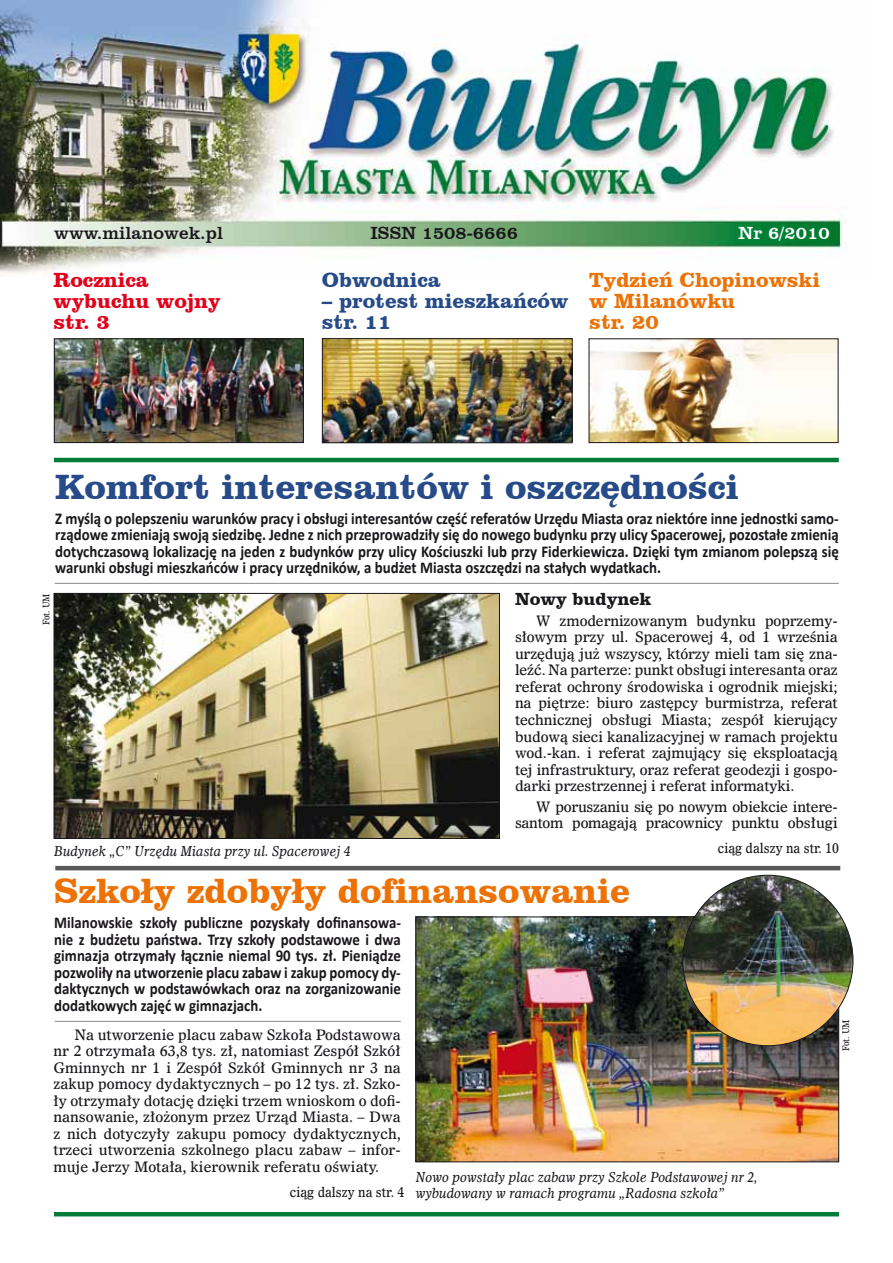
<style>
.page{position:relative;width:893px;height:1263px;background:#fff}
.page>*{position:absolute;margin:0;border:0;box-sizing:border-box;transform-origin:0 0}
.t1{font:700 36px "Clarendon L2";color:#264b88}
.t2{font:700 36px "Clarendon L2";color:#ec7206}
.t3{font:700 21px/21px "Clarendon L2";color:#264b88}
.t4{font:700 21px/21px "Clarendon L2";color:#ec7206}
.t5{font:700 21px/21px "Clarendon L2";color:#e2001a}
.t6{font:18px "Clarendon L2";color:#1a171c}
.t7{font:700 18px "Clarendon L2";color:#1a171c}
.t8{font:18px "Clarendon L2";color:#fff}
.t9{font:700 16.5px/16.5px "Calibri";color:#1a171c;text-align:justify;scale:.9 1}
.t10{font:14.25px/16.5px "Dutch 811 EU";letter-spacing:-.01em;color:#1a171c;text-align:justify}
.t11{font:italic 13.5px/16.2px "Dutch 811 EU";color:#1a171c;scale:.9 1}
.t12{font:13.5px "Dutch 811 EU";color:#1a171c;scale:.9 1}
.t13{font:9px "Dutch 811 EU";color:#1a171c;scale:.9 1}
</style>
<div class="page">
<hr style="left:54px;top:1212px;width:785px;height:4px;background:#007c36">
<img style="left:0;top:0;width:846px;height:275px">
<img style="left:56px;top:341px;width:246px;height:100px">
<div style="left:54px;top:339px;width:250px;height:104px;border:1px solid #1a171c"></div>
<img style="left:591px;top:341px;width:245px;height:100px">
<div style="left:589px;top:339px;width:249px;height:104px;border:1px solid #1a171c"></div>
<img style="left:324px;top:340px;width:246px;height:101px">
<div style="left:322px;top:338px;width:250px;height:105px;border:1px solid #1a171c"></div>
<hr style="left:54px;top:458px;width:785px;height:4px;background:#007c36">
<hr style="left:55px;top:1021px;width:346px;height:1px;background:#87888a">
<hr style="left:55px;top:583px;width:784px;height:1px;background:#87888a">
<hr style="left:55px;top:866px;width:785px;height:4px;background:#58585a">
<img style="left:418px;top:919px;width:419px;height:241px">
<div style="left:416px;top:917px;width:423px;height:245px;border:1px solid #1a171c"></div>
<img style="left:56px;top:595px;width:442px;height:242px">
<div style="left:54px;top:593px;width:446px;height:246px;border:1px solid #1a171c"></div>
<img style="left:683px;top:875px;width:170px;height:171px;border-radius:85px">
<p class="t6" style="left:54px;top:221px;width:171px">www.milanowek.pl</p>
<p class="t6" style="left:370px;top:221px;width:149px">ISSN 1508-6666</p>
<p class="t8" style="left:739px;top:221px;width:92px">Nr 6/2010</p>
<h2 class="t3" style="left:322px;top:268px;width:120px">Obwodnica</h2>
<h2 class="t3" style="left:322px;top:289px;width:248px">– protest mieszkańców str. 11</h2>
<h2 class="t5" style="left:53px;top:268px;width:169px">Rocznica wybuchu wojny str. 3</h2>
<h2 class="t4" style="left:589px;top:268px;width:232px">Tydzień Chopinowski w Milanówku<br>str. 20</h2>
<h1 class="t1" style="left:55px;top:463px;width:685px">Komfort interesantów i oszczędności</h1>
<p class="t9" style="left:55px;top:509px;width:872px">Z myślą o polepszeniu warunków pracy i obsługi interesantów część referatów Urzędu Miasta oraz niektóre inne jednostki samo&shy;rządowe zmieniają swoją siedzibę. Jedne z nich przeprowadziły się do nowego budynku przy ulicy Spacerowej, pozostałe zmienią dotychczasową lokalizację na jeden z budynków przy ulicy Kościuszki lub przy Fiderkiewicza. Dzięki tym zmianom polepszą się warunki obsługi mieszkańców i pracy urzędników, a budżet Miasta oszczędzi na stałych wydatkach.</p>
<p class="t13" style="left:40px;top:625px;width:37px;rotate:-90deg">Fot. UM</p>
<p class="t7" style="left:515px;top:587px;width:138px">Nowy budynek</p>
<p class="t10" style="left:515px;top:613px;width:324px;text-indent:21px">W zmodernizowanym budynku poprzemy&shy;słowym przy ul. Spacerowej 4, od 1 września urzędują już wszyscy, którzy mieli tam się zna&shy;leźć. Na parterze: punkt obsługi interesanta oraz referat ochrony środowiska i ogrodnik miejski; na piętrze: biuro zastępcy burmistrza, referat technicznej obsługi Miasta; zespół kierujący budową sieci kanalizacyjnej w ramach projektu wod.-kan. i referat zajmujący się eksploatacją tej infrastruktury, oraz referat geodezji i gospo&shy;darki przestrzennej i referat informatyki.</p>
<p class="t10" style="left:515px;top:799px;width:324px;text-align:right">W poruszaniu się po nowym obiekcie intere&shy;santom pomagają pracownicy punktu obsługi</p>
<p class="t11" style="left:54px;top:843px;width:331px">Budynek „C” Urzędu Miasta przy ul. Spacerowej 4</p>
<p class="t12" style="left:718px;top:839px;width:136px">ciąg dalszy na str. 10</p>
<h1 class="t2" style="left:54px;top:867px;width:577px">Szkoły zdobyły dofinansowanie</h1>
<p class="t9" style="left:54px;top:914px;width:387px">Milanowskie szkoły publiczne pozyskały dofinansowa&shy;nie z budżetu państwa. Trzy szkoły podstawowe i dwa gimnazja otrzymały łącznie niemal 90 tys. zł. Pieniądze pozwoliły na utworzenie placu zabaw i zakup pomocy dy&shy;daktycznych w podstawówkach oraz na zorganizowanie dodatkowych zajęć w gimnazjach.</p>
<p class="t10" style="left:54px;top:1026px;width:349px;text-indent:21px">Na utworzenie placu zabaw Szkoła Podstawowa nr 2 otrzymała 63,8 tys. zł, natomiast Zespół Szkół Gminnych nr 1 i Zespół Szkół Gminnych nr 3 na zakup pomocy dydaktycznych – po 12 tys. zł. Szko&shy;ły otrzymały dotację dzięki trzem wnioskom o dofi&shy;nansowanie, złożonym przez Urząd Miasta. – Dwa z nich dotyczyły zakupu pomocy dydaktycznych, trzeci utworzenia szkolnego placu zabaw – infor&shy;muje Jerzy Motała, kierownik referatu oświaty.</p>
<p class="t12" style="left:290px;top:1184px;width:129px">ciąg dalszy na str. 4</p>
<p class="t11" style="left:416px;top:1169px;width:382px">Nowo powstały plac zabaw przy Szkole Podstawowej nr 2, wybudowany w ramach programu „Radosna szkoła”</p>
<p class="t13" style="left:840px;top:1051px;width:37px;rotate:-90deg">Fot. UM</p>
</div>
